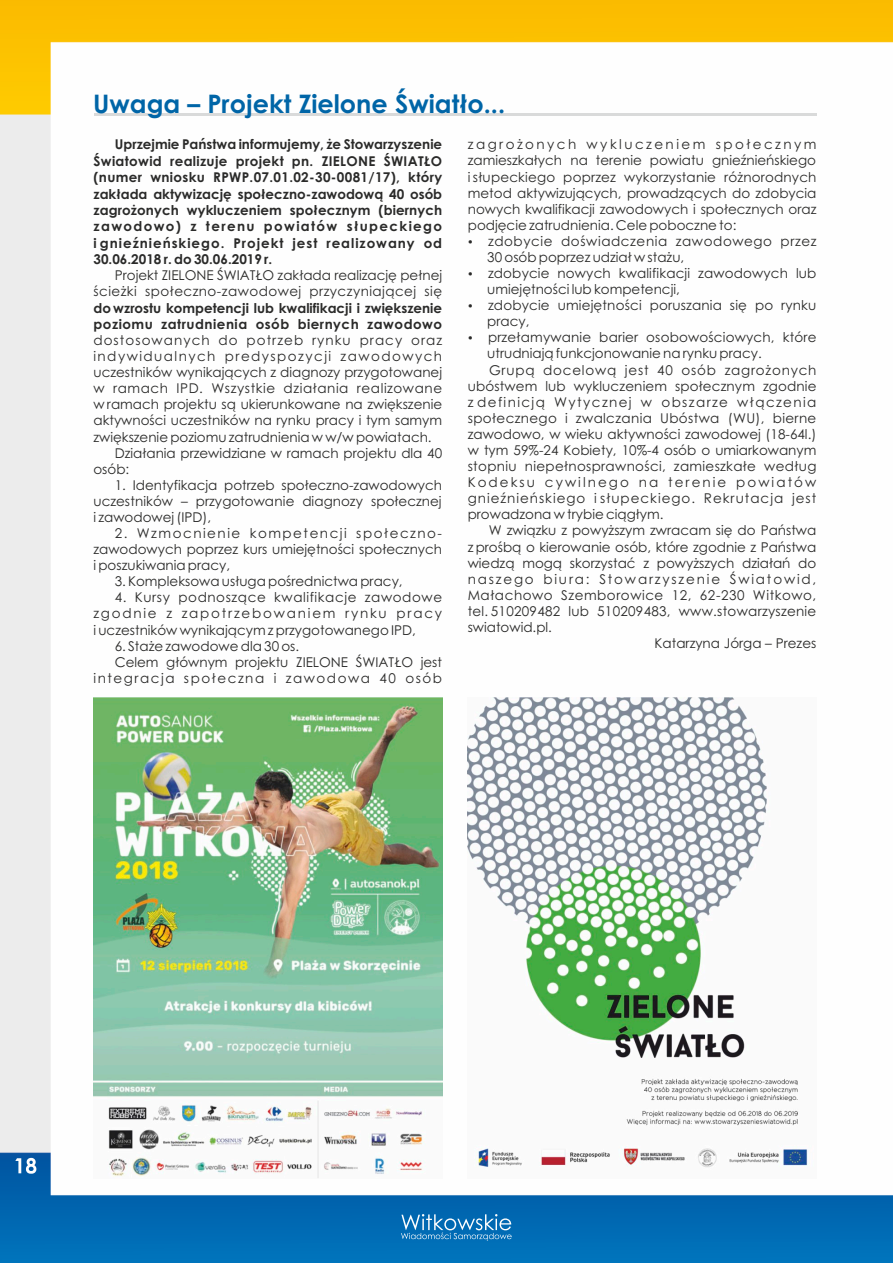
<style>
.page{position:relative;width:893px;height:1263px;background:#fff}
.page>*{position:absolute;margin:0;border:0;box-sizing:border-box;transform-origin:0 0}
.t1{font:700 25.5px "Century Gothic";color:#0065a7}
.t2{font:13.5px/16px "Century Gothic";color:#2a2a29;text-align:justify}
.t3{font:700 13.5px/16.4px "Century Gothic";letter-spacing:.035em;color:#2a2a29;text-align:justify}
.t4{font:700 13.5px/16.4px "Century Gothic";color:#2a2a29}
.t5{font:13.5px "Century Gothic";letter-spacing:.025em;color:#2a2a29}
.t6{font:13.5px "Century Gothic";letter-spacing:.075em;color:#2a2a29}
.t7{font:13.5px "Century Gothic";letter-spacing:.04em;color:#2a2a29}
.t8{font:13.5px "Century Gothic";letter-spacing:.02em;color:#2a2a29}
.t9{font:13.5px "Century Gothic";letter-spacing:.11em;color:#2a2a29}
.t10{font:13.5px "Century Gothic";letter-spacing:.105em;color:#2a2a29}
.t11{font:13.5px "Century Gothic";letter-spacing:.135em;color:#2a2a29}
.t12{font:13.5px "Century Gothic";letter-spacing:.045em;color:#2a2a29}
.t13{font:13.5px "Century Gothic";letter-spacing:.115em;color:#2a2a29}
.t14{font:13.5px "Century Gothic";letter-spacing:.06em;color:#2a2a29}
.t15{font:13.5px "Century Gothic";letter-spacing:.15em;color:#2a2a29}
</style>
<div class="page">
<img style="left:0;top:0;width:893px;height:1263px">
<svg style="left:401px;top:1214px;width:111px;height:27px;background:#3287c1"></svg>
<svg style="left:15px;top:1158px;width:21px;height:16px"></svg>
<hr style="left:94px;top:114px;width:722px;height:2px;background:#d9dada">
<img style="left:468px;top:698px;width:349px;height:480px">
<img style="left:94px;top:698px;width:348px;height:480px">
<svg style="left:469px;top:272px;width:3px;height:4px"></svg>
<svg style="left:469px;top:304px;width:3px;height:4px"></svg>
<svg style="left:469px;top:336px;width:3px;height:4px"></svg>
<h1 class="t1" style="left:93px;top:94px;width:414px">Uwaga – Projekt Zielone Światło...</h1>
<p class="t3" style="left:93px;top:138px;width:350px;text-indent:21px">Uprzejmie Państwa informujemy, że Stowarzyszenie Światowid realizuje projekt pn. ZIELONE ŚWIATŁO (numer wniosku RPWP.07.01.02-30-0081/17), który zakłada aktywizację społeczno-zawodową 40 osób zagrożonych wykluczeniem społecznym (biernych zawodowo) z terenu powiatów słupeckiego i gnieźnieńskiego. Projekt jest realizowany od 30.06.2018 r. do 30.06.2019 r.</p>
<p class="t2" style="left:93px;top:268px;width:350px;text-align:right">Projekt ZIELONE ŚWIATŁO zakłada realizację pełnej ścieżki społeczno-zawodowej przyczyniającej się</p>
<p class="t4" style="left:93px;top:301px;width:350px">do wzrostu kompetencji lub kwalifikacji i zwiększenie poziomu zatrudnienia osób biernych zawodowo</p>
<p class="t6" style="left:93px;top:335px;width:350px">dostosowanych do potrzeb rynku pracy oraz</p>
<p class="t9" style="left:93px;top:351px;width:350px">indywidualnych predyspozycji zawodowych</p>
<p class="t2" style="left:93px;top:365px;width:350px">uczestników wynikających z diagnozy przygotowanej</p>
<p class="t7" style="left:93px;top:383px;width:350px">w ramach IPD. Wszystkie działania realizowane</p>
<p class="t2" style="left:93px;top:398px;width:350px">w ramach projektu są ukierunkowane na zwiększenie</p>
<p class="t2" style="left:93px;top:414px;width:350px">aktywności uczestników na rynku pracy i tym samym</p>
<p class="t2" style="left:93px;top:430px;width:340px">zwiększenie poziomu zatrudnienia w w/w powiatach.</p>
<p class="t2" style="left:115px;top:446px;width:329px">Działania przewidziane w ramach projektu dla 40</p>
<p class="t2" style="left:93px;top:462px;width:37px">osób:</p>
<p class="t2" style="left:93px;top:478px;width:350px;text-indent:21px">1. Identyfikacja potrzeb społeczno-zawodowych uczestników – przygotowanie diagnozy społecznej i zawodowej (IPD),</p>
<p class="t2" style="left:93px;top:526px;width:350px;text-indent:21px">2. Wzmocnienie kompetencji społeczno&shy;zawodowych poprzez kurs umiejętności społecznych i poszukiwania pracy,</p>
<p class="t2" style="left:115px;top:575px;width:289px">3. Kompleksowa usługa pośrednictwa pracy,</p>
<p class="t2" style="left:93px;top:591px;width:350px;text-indent:21px">4. Kursy podnoszące kwalifikacje zawodowe zgodnie z zapotrzebowaniem rynku pracy i uczestników wynikającym z przygotowanego IPD,</p>
<p class="t2" style="left:115px;top:639px;width:186px">6. Staże zawodowe dla 30 os.</p>
<p class="t2" style="left:115px;top:655px;width:329px">Celem głównym projektu ZIELONE ŚWIATŁO jest</p>
<p class="t13" style="left:93px;top:673px;width:350px">integracja społeczna i zawodowa 40 osób</p>
<p class="t2" style="left:468px;top:138px;width:350px">zagrożonych wykluczeniem społecznym zamieszkałych na terenie powiatu gnieźnieńskiego i słupeckiego poprzez wykorzystanie różnorodnych metod aktywizujących, prowadzących do zdobycia nowych kwalifikacji zawodowych i społecznych oraz podjęcie zatrudnienia. Cele poboczne to:</p>
<p class="t12" style="left:488px;top:236px;width:330px">zdobycie doświadczenia zawodowego przez</p>
<p class="t2" style="left:487px;top:250px;width:199px">30 osób poprzez udział w stażu,</p>
<p class="t2" style="left:488px;top:266px;width:330px">zdobycie nowych kwalifikacji zawodowych lub</p>
<p class="t2" style="left:487px;top:282px;width:194px">umiejętności lub kompetencji,</p>
<p class="t2" style="left:488px;top:299px;width:330px">zdobycie umiejętności poruszania się po rynku</p>
<p class="t2" style="left:487px;top:315px;width:44px">pracy,</p>
<p class="t2" style="left:488px;top:331px;width:330px">przełamywanie barier osobowościowych, które</p>
<p class="t2" style="left:487px;top:347px;width:276px">utrudniają funkcjonowanie na rynku pracy.</p>
<p class="t14" style="left:489px;top:364px;width:329px">Grupą docelową jest 40 osób zagrożonych</p>
<p class="t2" style="left:468px;top:379px;width:350px">ubóstwem lub wykluczeniem społecznym zgodnie</p>
<p class="t10" style="left:468px;top:397px;width:350px">z definicją Wytycznej w obszarze włączenia</p>
<p class="t5" style="left:468px;top:413px;width:350px">społecznego i zwalczania Ubóstwa (WU), bierne</p>
<p class="t2" style="left:468px;top:427px;width:350px">zawodowo, w wieku aktywności zawodowej (18-64l.)</p>
<p class="t2" style="left:468px;top:443px;width:350px">w tym 59%-24 Kobiety, 10%-4 osób o umiarkowanym</p>
<p class="t5" style="left:468px;top:461px;width:350px">stopniu niepełnosprawności, zamieszkałe według</p>
<p class="t15" style="left:468px;top:477px;width:350px">Kodeksu cywilnego na terenie powiatów</p>
<p class="t6" style="left:468px;top:493px;width:350px">gnieźnieńskiego i słupeckiego. Rekrutacja jest</p>
<p class="t2" style="left:468px;top:508px;width:197px">prowadzona w trybie ciągłym.</p>
<p class="t2" style="left:489px;top:524px;width:329px">W związku z powyższym zwracam się do Państwa</p>
<p class="t2" style="left:468px;top:540px;width:350px">z prośbą o kierowanie osób, które zgodnie z Państwa</p>
<p class="t2" style="left:468px;top:556px;width:350px">wiedzą mogą skorzystać z powyższych działań do</p>
<p class="t11" style="left:468px;top:573px;width:350px">naszego biura: Stowarzyszenie Światowid,</p>
<p class="t7" style="left:468px;top:590px;width:350px">Małachowo Szemborowice 12, 62-230 Witkowo,</p>
<p class="t8" style="left:468px;top:606px;width:350px">tel. 510209482 lub 510209483, www.stowarzyszenie</p>
<p class="t2" style="left:468px;top:620px;width:86px">swiatowid.pl.</p>
<p class="t2" style="left:655px;top:636px;width:163px">Katarzyna Jórga – Prezes</p>
</div>
